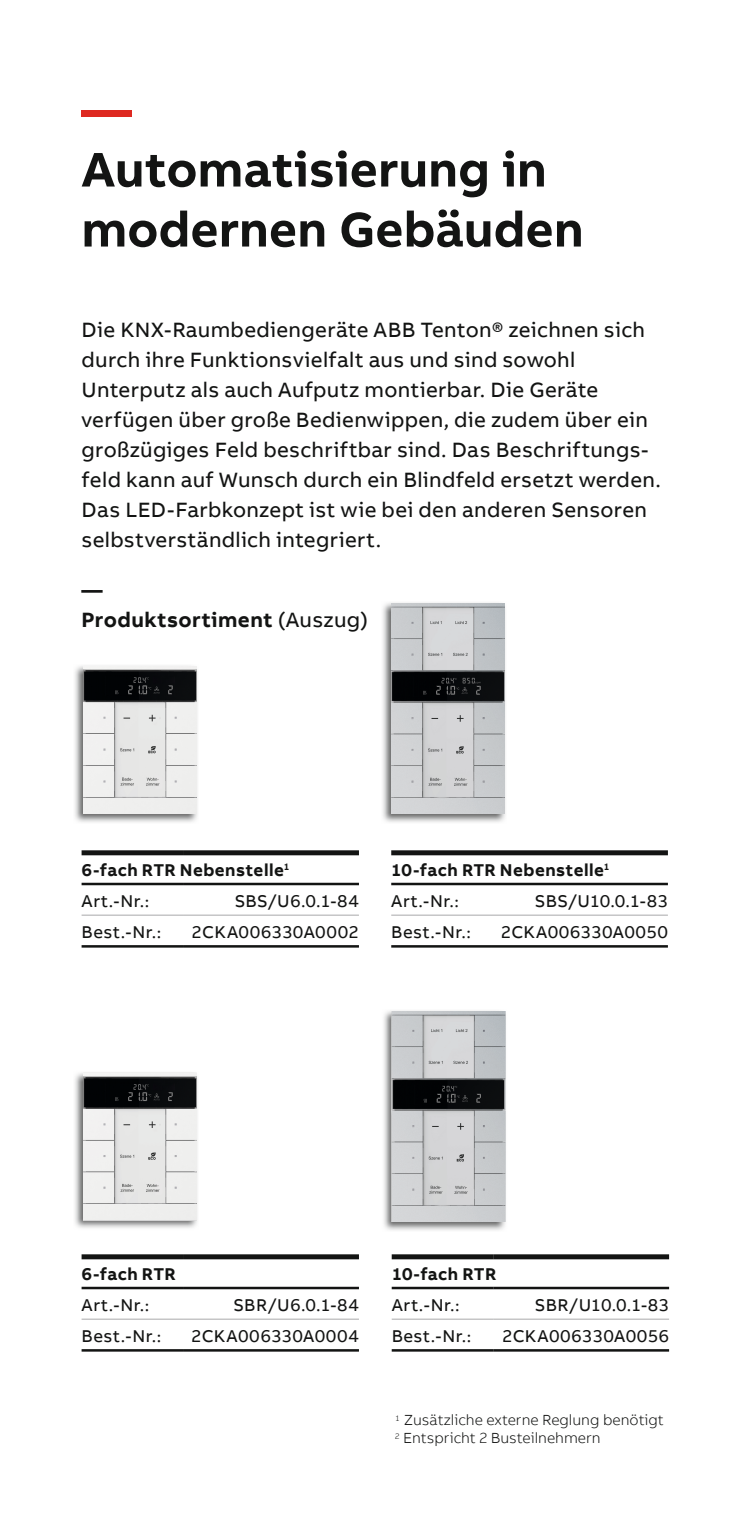
<style>
.page{position:relative;width:752px;height:1531px;background:#fff}
.page>*{position:absolute;margin:0;border:0;box-sizing:border-box;transform-origin:0 0}
.t1{font:700 50px/60px "AB Bvoice";color:#131413}
.t2{font:700 50px "AB Bvoice";color:#de2921}
.t3{font:21.25px/30px "AB Bvoice";letter-spacing:.015em;color:#131413}
.t4{font:700 21.25px/30px "AB Bvoice";letter-spacing:.02em;color:#131413}
.t5{font:17.5px "AB Bvoice";letter-spacing:.02em;color:#131413}
.t6{font:700 17.5px/31.2px "AB Bvoice";letter-spacing:.02em;color:#131413}
.t7{font:300 15px/18px "AB Bvoice";color:#131413}
.s1{font-weight:400}
</style>
<div class="page">
<img style="left:75px;top:666px;width:122px;height:156px">
<img style="left:83px;top:666px;width:114px;height:148px">
<img style="left:75px;top:1072px;width:122px;height:156px">
<img style="left:83px;top:1073px;width:114px;height:147px">
<img style="left:383px;top:603px;width:122px;height:219px">
<img style="left:391px;top:603px;width:113px;height:211px">
<img style="left:384px;top:1011px;width:122px;height:219px">
<img style="left:391px;top:1011px;width:114px;height:211px">
<div style="left:81px;top:850px;width:102px;height:5px;background:#131413"></div>
<div style="left:183px;top:850px;width:176px;height:5px;background:#131413"></div>
<hr style="left:81px;top:883px;width:102px;height:2px;background:#131413">
<hr style="left:183px;top:883px;width:176px;height:2px;background:#131413">
<hr style="left:81px;top:914px;width:102px;height:2px;background:#bababb">
<hr style="left:183px;top:914px;width:176px;height:2px;background:#bababb">
<hr style="left:81px;top:945px;width:102px;height:2px;background:#131413">
<hr style="left:183px;top:945px;width:176px;height:2px;background:#131413">
<div style="left:81px;top:1254px;width:102px;height:5px;background:#131413"></div>
<div style="left:183px;top:1254px;width:176px;height:5px;background:#131413"></div>
<hr style="left:81px;top:1287px;width:102px;height:2px;background:#131413">
<hr style="left:183px;top:1287px;width:176px;height:2px;background:#131413">
<hr style="left:81px;top:1318px;width:102px;height:2px;background:#bababb">
<hr style="left:183px;top:1318px;width:176px;height:2px;background:#bababb">
<hr style="left:81px;top:1349px;width:102px;height:2px;background:#131413">
<hr style="left:183px;top:1349px;width:176px;height:2px;background:#131413">
<div style="left:391px;top:1254px;width:102px;height:5px;background:#131413"></div>
<div style="left:493px;top:1254px;width:175px;height:5px;background:#131413"></div>
<hr style="left:391px;top:1287px;width:102px;height:2px;background:#131413">
<hr style="left:493px;top:1287px;width:175px;height:2px;background:#131413">
<hr style="left:391px;top:1318px;width:102px;height:2px;background:#bababb">
<hr style="left:493px;top:1318px;width:175px;height:2px;background:#bababb">
<hr style="left:391px;top:1349px;width:102px;height:2px;background:#131413">
<hr style="left:493px;top:1349px;width:175px;height:2px;background:#131413">
<div style="left:391px;top:850px;width:100px;height:5px;background:#131413"></div>
<div style="left:491px;top:850px;width:176px;height:5px;background:#131413"></div>
<hr style="left:391px;top:883px;width:100px;height:2px;background:#131413">
<hr style="left:491px;top:883px;width:176px;height:2px;background:#131413">
<hr style="left:391px;top:914px;width:100px;height:2px;background:#bababb">
<hr style="left:491px;top:914px;width:176px;height:2px;background:#bababb">
<hr style="left:391px;top:945px;width:100px;height:2px;background:#131413">
<hr style="left:491px;top:945px;width:176px;height:2px;background:#131413">
<h1 class="t2" style="left:81px;top:78px;width:51px">—</h1>
<h1 class="t1" style="left:81px;top:140px;width:503px">Automatisierung in modernen Gebäuden</h1>
<p class="t3" style="left:81px;top:314px;width:580px">Die KNX-Raumbediengeräte ABB Tenton® zeichnen sich durch ihre Funktionsvielfalt aus und sind sowohl Unterputz als auch Aufputz montierbar. Die Geräte verfügen über große Bedienwippen, die zudem über ein großzügiges Feld beschriftbar sind. Das Beschriftungs&shy;feld kann auf Wunsch durch ein Blindfeld ersetzt werden.<br>Das LED-Farbkonzept ist wie bei den anderen Sensoren selbstverständlich integriert.</p>
<p class="t4" style="left:81px;top:574px;width:288px">—<br>Produktsortiment <span class="s1">(Auszug)</span></p>
<p class="t6" style="left:81px;top:854px;width:209px">6-fach RTR Nebenstelle<sup>1<br></sup><span class="s1">Art.-Nr.:</span></p>
<p class="t5" style="left:234px;top:890px;width:126px">SBS/U6.0.1-84</p>
<p class="t6" style="left:391px;top:854px;width:220px">10-fach RTR Nebenstelle<sup>1<br></sup><span class="s1">Art.-Nr.:</span></p>
<p class="t5" style="left:534px;top:890px;width:134px">SBS/U10.0.1-83</p>
<p class="t5" style="left:81px;top:921px;width:81px">Best.-Nr.:</p>
<p class="t5" style="left:191px;top:921px;width:169px">2CKA006330A0002</p>
<p class="t5" style="left:391px;top:921px;width:81px">Best.-Nr.:</p>
<p class="t5" style="left:500px;top:921px;width:168px">2CKA006330A0050</p>
<p class="t6" style="left:81px;top:1258px;width:95px">6-fach RTR</p>
<p class="t5" style="left:81px;top:1294px;width:69px">Art.-Nr.:</p>
<p class="t5" style="left:233px;top:1294px;width:127px">SBR/U6.0.1-84</p>
<p class="t5" style="left:81px;top:1325px;width:81px">Best.-Nr.:</p>
<p class="t5" style="left:191px;top:1325px;width:169px">2CKA006330A0004</p>
<p class="t6" style="left:391px;top:1258px;width:106px">10-fach RTR</p>
<p class="t5" style="left:391px;top:1294px;width:69px">Art.-Nr.:</p>
<p class="t5" style="left:534px;top:1294px;width:136px">SBR/U10.0.1-83</p>
<p class="t5" style="left:391px;top:1325px;width:81px">Best.-Nr.:</p>
<p class="t5" style="left:502px;top:1325px;width:168px">2CKA006330A0056</p>
<p class="t7" style="left:395px;top:1411px;width:270px"><sup>1</sup> Zusätzliche externe Reglung benötigt<br><sup>2</sup> Entspricht 2 Busteilnehmern</p>
</div>
